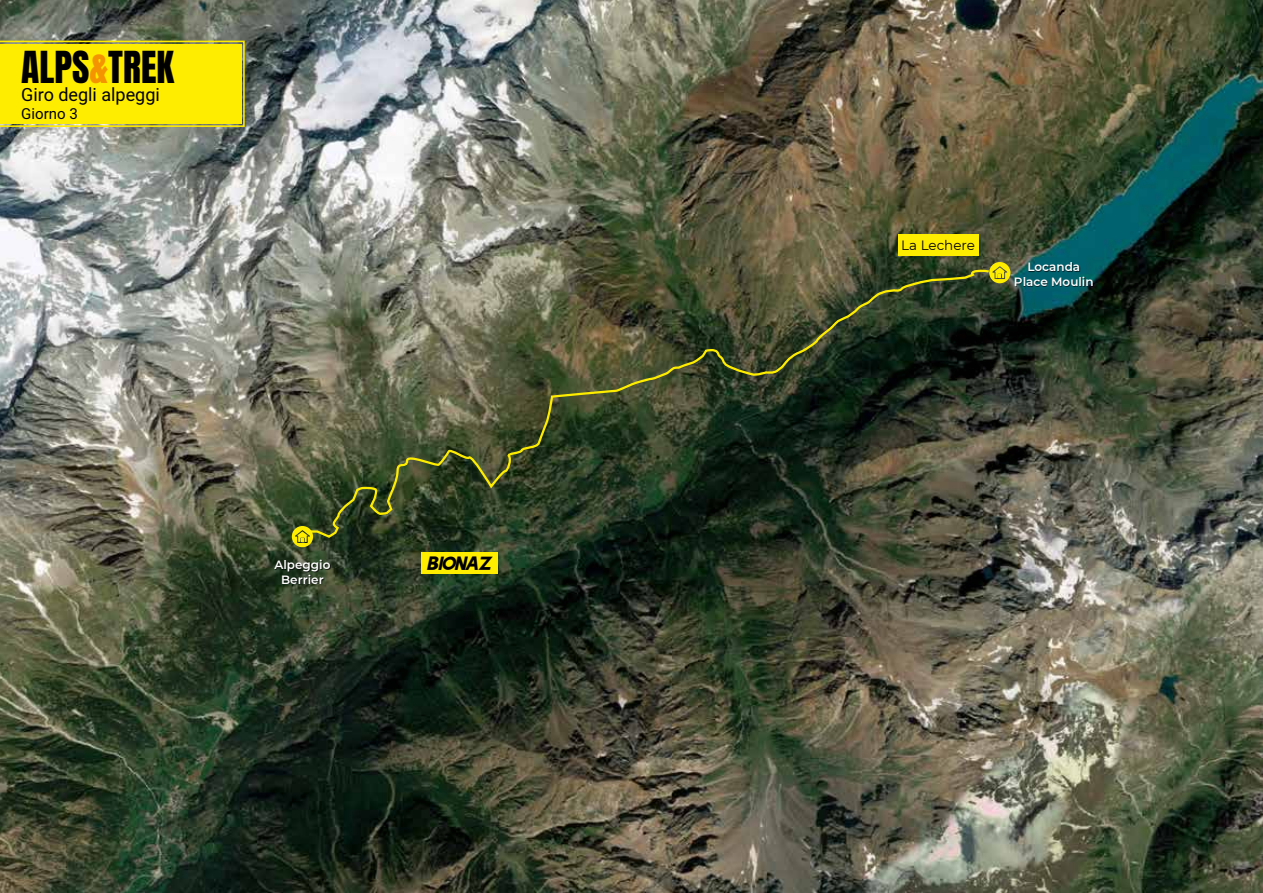
<style>
.page{position:relative;width:1263px;height:893px;background:#fff}
.page>*{position:absolute;margin:0;border:0;box-sizing:border-box;transform-origin:0 0}
.t1{font:37.5px "Anton";color:#000}
.t2{font:18px "Heebo";color:#000}
.t3{font:15px "Heebo";color:#000}
.t4{font:italic 15px "Daughter";color:#000}
.t5{font:13.5px "Montserrat";color:#000}
.t6{font:600 12px/14.4px "Montserrat";color:#fff;text-align:center}
.s1{color:#f49400}
</style>
<div class="page">
<img style="left:0;top:0;width:1263px;height:893px">
<svg style="left:308px;top:268px;width:683px;height:271px;background:#424a32"></svg>
<div style="left:421px;top:552px;width:76px;height:22px;background:#ffed00"></div>
<div style="left:898px;top:234px;width:80px;height:21px;background:#ffed00"></div>
<div style="left:1016px;top:263px;width:77px;height:23px;background:#000;opacity:.75"></div>
<svg style="left:292px;top:526px;width:21px;height:21px"></svg>
<svg style="left:989px;top:262px;width:21px;height:21px"></svg>
<div style="left:0;top:41px;width:245px;height:86px;background:#ffed00"></div>
<div style="left:275px;top:561px;width:56px;height:23px;background:#000;opacity:.75"></div>
<h1 class="t1" style="left:21px;top:48px;width:154px">ALPS<span class="s1">&amp;</span>TREK</h1>
<h2 class="t2" style="left:21px;top:82px;width:140px">Giro degli alpeggi</h2>
<p class="t3" style="left:21px;top:103px;width:58px">Giorno 3</p>
<p class="t6" style="left:274px;top:557px;width:58px">Alpeggio<br>Berrier</p>
<p class="t4" style="left:427px;top:553px;width:69px">BIONAz</p>
<p class="t5" style="left:901px;top:236px;width:75px">La Lechere</p>
<p class="t6" style="left:1014px;top:259px;width:81px">Locanda<br>Place Moulin</p>
</div>
